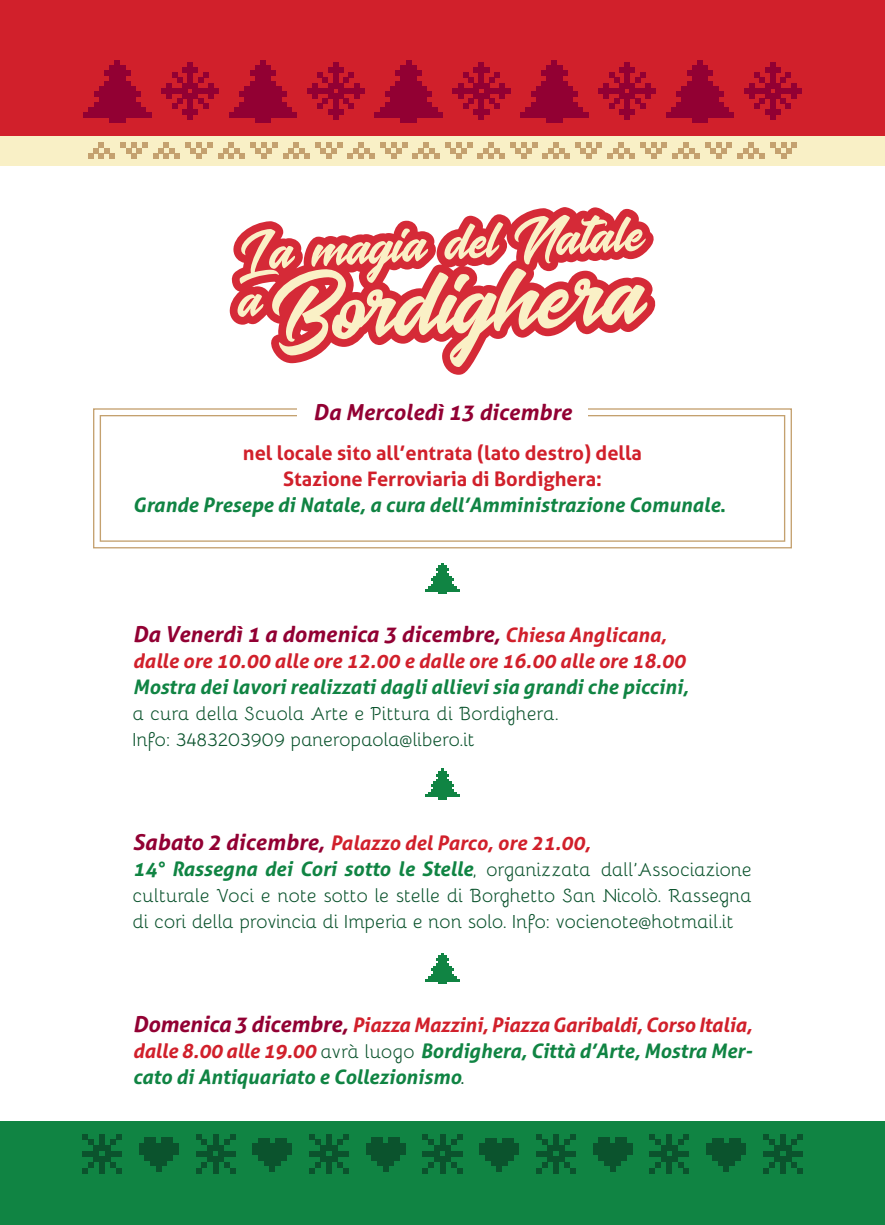
<style>
.page{position:relative;width:885px;height:1225px;background:#fff}
.page>*{position:absolute;margin:0;border:0;box-sizing:border-box;transform-origin:0 0}
.t1{font:italic 700 22px "Aller";color:#920033}
.t2{font:italic 700 20px/26px "Aller";color:#108443}
.t3{font:700 20px "Aller";color:#d1202b}
.t4{font:italic 700 20px "Aller";color:#d1202b}
.t5{font:19px/26px "Bellota";color:#0b532d}
.s1{font-style:normal}
.s2{font-size:20px;color:#d1202b}
.s3{font-size:22px;color:#920033}
.s4{color:#d1202b}
.s5{font-family:"Bellota";font-weight:400;font-style:normal;font-size:19px;color:#0b532d}
.s6{font-family:"Bellota";font-size:19px;color:#0b532d}
</style>
<div class="page">
<svg style="left:93px;top:408px;width:699px;height:141px"></svg>
<div style="left:100px;top:415px;width:685px;height:127px;border:1px solid #c4a16f"></div>
<div style="left:297px;top:396px;width:290px;height:34px;background:#fff"></div>
<svg style="left:425px;top:563px;width:34px;height:31px"></svg>
<svg style="left:425px;top:768px;width:34px;height:32px"></svg>
<svg style="left:425px;top:953px;width:34px;height:31px"></svg>
<div style="left:0;top:0;width:884px;height:137px;background:#d1202b"></div>
<div style="left:0;top:136px;width:884px;height:29px;background:#f9f0c6"></div>
<svg style="left:88px;top:143px;width:59px;height:16px"></svg>
<svg style="left:153px;top:143px;width:59px;height:16px"></svg>
<svg style="left:218px;top:143px;width:59px;height:16px"></svg>
<svg style="left:283px;top:143px;width:59px;height:16px"></svg>
<svg style="left:348px;top:143px;width:156px;height:16px"></svg>
<svg style="left:510px;top:143px;width:59px;height:16px"></svg>
<svg style="left:575px;top:143px;width:59px;height:16px"></svg>
<svg style="left:640px;top:143px;width:59px;height:16px"></svg>
<svg style="left:705px;top:143px;width:92px;height:16px"></svg>
<svg style="left:84px;top:60px;width:67px;height:63px"></svg>
<svg style="left:229px;top:60px;width:68px;height:63px"></svg>
<svg style="left:375px;top:60px;width:67px;height:63px"></svg>
<svg style="left:520px;top:60px;width:68px;height:63px"></svg>
<svg style="left:666px;top:60px;width:67px;height:63px"></svg>
<svg style="left:162px;top:62px;width:57px;height:57px"></svg>
<svg style="left:307px;top:62px;width:57px;height:57px"></svg>
<svg style="left:453px;top:62px;width:57px;height:57px"></svg>
<svg style="left:598px;top:62px;width:57px;height:57px"></svg>
<svg style="left:744px;top:62px;width:57px;height:57px"></svg>
<div style="left:0;top:1121px;width:884px;height:104px;background:#108443"></div>
<svg style="left:82px;top:1134px;width:40px;height:39px"></svg>
<div style="left:162px;top:1137px;width:5px;height:17px;background:#0b532d"></div>
<div style="left:167px;top:1137px;width:6px;height:17px;background:#0b532d"></div>
<div style="left:150px;top:1137px;width:6px;height:17px;background:#0b532d"></div>
<div style="left:145px;top:1137px;width:5px;height:17px;background:#0b532d"></div>
<svg style="left:139px;top:1143px;width:40px;height:28px"></svg>
<svg style="left:196px;top:1134px;width:39px;height:39px"></svg>
<div style="left:252px;top:1143px;width:34px;height:6px;background:#0b532d"></div>
<div style="left:252px;top:1149px;width:34px;height:5px;background:#0b532d"></div>
<svg style="left:258px;top:1138px;width:34px;height:28px"></svg>
<div style="left:269px;top:1160px;width:6px;height:11px;background:#0b532d"></div>
<svg style="left:309px;top:1134px;width:40px;height:39px"></svg>
<div style="left:388px;top:1137px;width:6px;height:17px;background:#0b532d"></div>
<div style="left:394px;top:1137px;width:6px;height:17px;background:#0b532d"></div>
<div style="left:377px;top:1137px;width:6px;height:17px;background:#0b532d"></div>
<div style="left:371px;top:1137px;width:6px;height:17px;background:#0b532d"></div>
<svg style="left:366px;top:1143px;width:5px;height:11px"></svg>
<div style="left:371px;top:1154px;width:23px;height:6px;background:#0b532d"></div>
<svg style="left:377px;top:1143px;width:28px;height:28px"></svg>
<svg style="left:422px;top:1134px;width:40px;height:39px"></svg>
<div style="left:479px;top:1143px;width:34px;height:6px;background:#0b532d"></div>
<div style="left:479px;top:1149px;width:34px;height:5px;background:#0b532d"></div>
<svg style="left:485px;top:1138px;width:34px;height:28px"></svg>
<div style="left:496px;top:1160px;width:6px;height:11px;background:#0b532d"></div>
<svg style="left:536px;top:1134px;width:39px;height:39px"></svg>
<div style="left:615px;top:1137px;width:6px;height:17px;background:#0b532d"></div>
<div style="left:621px;top:1137px;width:5px;height:17px;background:#0b532d"></div>
<div style="left:604px;top:1137px;width:5px;height:17px;background:#0b532d"></div>
<div style="left:598px;top:1137px;width:6px;height:17px;background:#0b532d"></div>
<svg style="left:593px;top:1143px;width:5px;height:11px"></svg>
<div style="left:598px;top:1154px;width:23px;height:6px;background:#0b532d"></div>
<svg style="left:604px;top:1143px;width:28px;height:28px"></svg>
<svg style="left:649px;top:1134px;width:40px;height:39px"></svg>
<div style="left:706px;top:1143px;width:34px;height:6px;background:#0b532d"></div>
<div style="left:706px;top:1149px;width:34px;height:5px;background:#0b532d"></div>
<svg style="left:712px;top:1138px;width:34px;height:28px"></svg>
<div style="left:723px;top:1160px;width:6px;height:11px;background:#0b532d"></div>
<svg style="left:763px;top:1134px;width:39px;height:39px"></svg>
<svg style="left:229px;top:207px;width:427px;height:168px"></svg>
<svg style="left:237px;top:215px;width:411px;height:152px"></svg>
<p class="t1" style="left:313px;top:398px;width:260px">Da Mercoledì 13 dicembre</p>
<p class="t3" style="left:243px;top:440px;width:400px">nel locale sito all’entrata (lato destro) della</p>
<p class="t3" style="left:283px;top:466px;width:320px">Stazione Ferroviaria di Bordighera:</p>
<p class="t2" style="left:133px;top:492px;width:594px">Grande Presepe di Natale, a cura dell’Amministrazione Comunale<span class="s1">.</span></p>
<p class="t1" style="left:133px;top:620px;width:535px">Da Venerdì 1 a domenica 3 dicembre, <span class="s2">Chiesa Anglicana,</span></p>
<p class="t4" style="left:133px;top:648px;width:554px">dalle ore 10.00 alle ore 12.00 e dalle ore 16.00 alle ore 18.00</p>
<p class="t2" style="left:133px;top:674px;width:557px">Mostra dei lavori realizzati dagli allievi sia grandi che piccini,</p>
<p class="t5" style="left:133px;top:699px;width:428px">a cura della Scuola Arte e Pittura di Bordighera.<br>Info: 3483203909 paneropaola@libero.it</p>
<p class="t2" style="left:133px;top:830px;width:620px"><span class="s3">Sabato 2 dicembre,</span> <span class="s4">Palazzo del Parco, ore 21.00,<br></span>14° Rassegna dei Cori sotto le Stelle<span class="s5">, organizzata dall’Associazione</span></p>
<p class="t5" style="left:133px;top:881px;width:620px">culturale Voci e note sotto le stelle di Borghetto San Nicolò. Rassegna di cori della provincia di Imperia e non solo. Info: vocienote@hotmail.it</p>
<p class="t2" style="left:133px;top:1012px;width:621px;text-align:justify"><span class="s3">Domenica 3 dicembre,</span> <span class="s4">Piazza Mazzini, Piazza Garibaldi, Corso Italia, dalle 8.00 alle 19.00</span> <span class="s5">avrà luogo</span> Bordighera, Città d’Arte, Mostra Mer&shy;cato di Antiquariato e Collezionismo<span class="s6">.</span></p>
</div>
